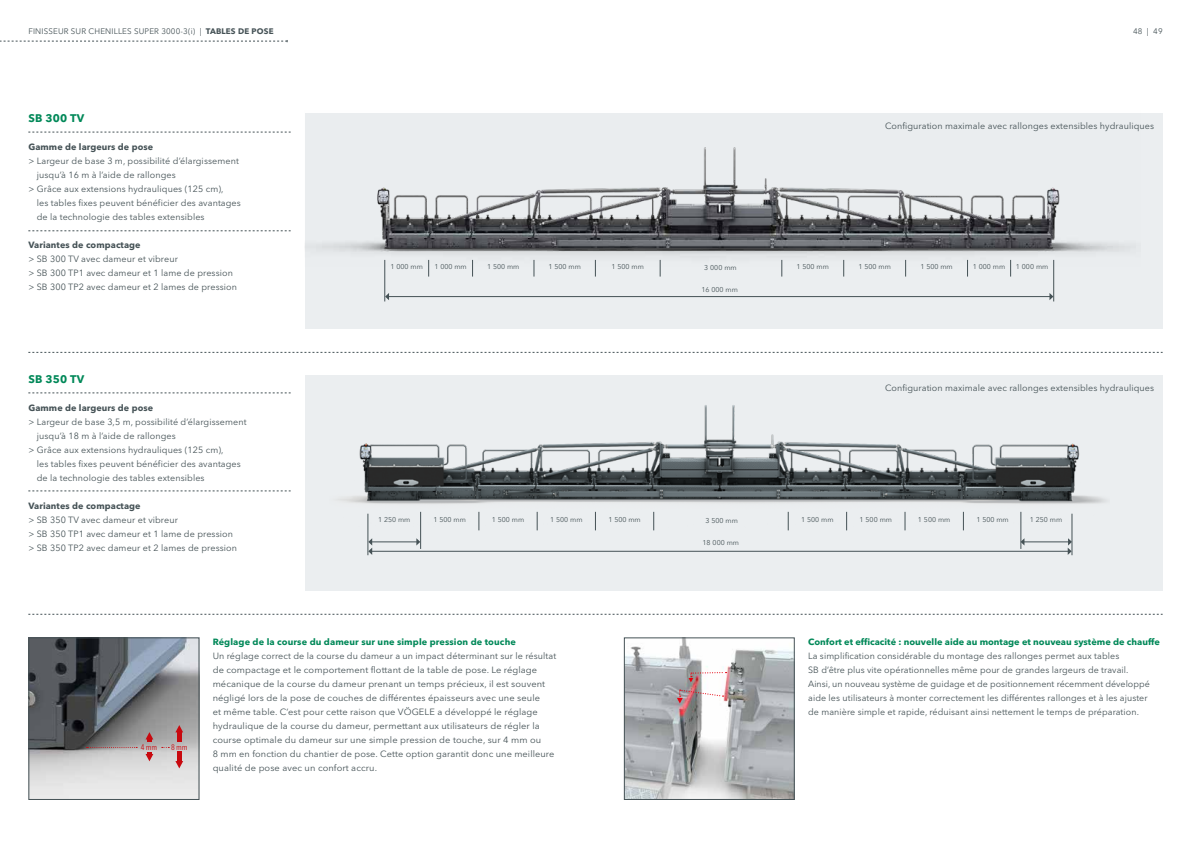
<style>
.page{position:relative;width:1191px;height:842px;background:#fff}
.page>*{position:absolute;margin:0;border:0;box-sizing:border-box;transform-origin:0 0}
.t1{font:700 11px "Avenir Next LT Pro";letter-spacing:.02em;color:#008858}
.t2{font:9px/14px "Avenir Next LT Pro";letter-spacing:.01em;color:#455256}
.t3{font:700 9px "Avenir Next LT Pro";color:#008858}
.t4{font:700 9px "Avenir Next LT Pro";letter-spacing:.01em;color:#455256}
.t5{font:8px "Avenir Next LT Pro";letter-spacing:.02em;color:#455256}
.t6{font:condensed 8px "Avenir Next LT Pro";color:#c8090f}
.t7{font:7px "Avenir Next LT Pro";color:#455256}
.s1{font-weight:700}
</style>
<div class="page">
<div style="left:305px;top:113px;width:857px;height:216px;background:#ebeef0"></div>
<svg style="left:28px;top:352px;width:1134px;height:1px"></svg>
<svg style="left:28px;top:614px;width:1134px;height:1px"></svg>
<div style="left:305px;top:375px;width:857px;height:216px;background:#ebeef0"></div>
<svg style="left:28px;top:132px;width:263px;height:1px"></svg>
<svg style="left:28px;top:231px;width:263px;height:1px"></svg>
<svg style="left:28px;top:393px;width:263px;height:1px"></svg>
<svg style="left:28px;top:491px;width:263px;height:1px"></svg>
<img style="left:30px;top:639px;width:167px;height:159px">
<div style="left:28px;top:637px;width:171px;height:163px;border:1px solid #455256"></div>
<svg style="left:87px;top:747px;width:50px;height:1px"></svg>
<svg style="left:145px;top:752px;width:8px;height:9px"></svg>
<hr style="left:177px;top:752px;width:4px;height:10px;background:#c8090f">
<svg style="left:175px;top:761px;width:8px;height:7px"></svg>
<svg style="left:145px;top:732px;width:8px;height:10px"></svg>
<hr style="left:177px;top:732px;width:4px;height:10px;background:#c8090f">
<svg style="left:175px;top:725px;width:8px;height:7px"></svg>
<img style="left:626px;top:639px;width:166px;height:159px">
<div style="left:624px;top:637px;width:170px;height:163px;border:1px solid #455256"></div>
<img style="left:334px;top:243px;width:797px;height:24px">
<img style="left:316px;top:147px;width:778px;height:103px">
<hr style="left:384px;top:260px;width:1px;height:41px;background:#455256">
<svg style="left:472px;top:260px;width:1px;height:17px"></svg>
<svg style="left:428px;top:260px;width:1px;height:17px"></svg>
<svg style="left:533px;top:260px;width:1px;height:17px"></svg>
<svg style="left:595px;top:260px;width:1px;height:17px"></svg>
<svg style="left:660px;top:260px;width:1px;height:17px"></svg>
<svg style="left:781px;top:260px;width:1px;height:17px"></svg>
<svg style="left:843px;top:260px;width:1px;height:17px"></svg>
<svg style="left:905px;top:260px;width:1px;height:17px"></svg>
<svg style="left:967px;top:260px;width:1px;height:17px"></svg>
<svg style="left:1010px;top:260px;width:1px;height:17px"></svg>
<hr style="left:1053px;top:260px;width:1px;height:41px;background:#455256">
<hr style="left:388px;top:296px;width:662px;height:1px;background:#455256">
<svg style="left:1049px;top:293px;width:4px;height:7px"></svg>
<svg style="left:385px;top:293px;width:4px;height:7px"></svg>
<img style="left:338px;top:405px;width:768px;height:123px">
<hr style="left:372px;top:542px;width:45px;height:1px;background:#455256">
<svg style="left:416px;top:538px;width:4px;height:7px"></svg>
<hr style="left:1024px;top:542px;width:44px;height:1px;background:#455256">
<svg style="left:1021px;top:538px;width:3px;height:7px"></svg>
<hr style="left:367px;top:514px;width:1px;height:41px;background:#455256">
<svg style="left:478px;top:512px;width:1px;height:18px"></svg>
<hr style="left:420px;top:512px;width:1px;height:37px;background:#455256">
<svg style="left:537px;top:512px;width:1px;height:18px"></svg>
<svg style="left:595px;top:512px;width:1px;height:18px"></svg>
<svg style="left:653px;top:512px;width:1px;height:18px"></svg>
<svg style="left:788px;top:512px;width:1px;height:18px"></svg>
<svg style="left:846px;top:512px;width:1px;height:18px"></svg>
<svg style="left:904px;top:512px;width:1px;height:18px"></svg>
<svg style="left:963px;top:512px;width:1px;height:18px"></svg>
<hr style="left:1020px;top:512px;width:1px;height:37px;background:#455256">
<hr style="left:1071px;top:514px;width:1px;height:41px;background:#455256">
<hr style="left:372px;top:551px;width:696px;height:1px;background:#455256">
<svg style="left:1067px;top:538px;width:5px;height:17px"></svg>
<svg style="left:368px;top:538px;width:4px;height:17px"></svg>
<svg style="left:677px;top:689px;width:46px;height:14px"></svg>
<svg style="left:688px;top:671px;width:38px;height:11px"></svg>
<svg style="left:0;top:40px;width:288px;height:2px"></svg>
<p class="t5" style="left:28px;top:27px;width:247px">FINISSEUR SUR CHENILLES SUPER 3000-3(i) | <span class="s1">TABLES DE POSE</span></p>
<p class="t5" style="left:1133px;top:27px;width:31px">48 | 49</p>
<p class="t1" style="left:28px;top:111px;width:58px">SB 300 TV</p>
<p class="t4" style="left:28px;top:141px;width:126px">Gamme de largeurs de pose</p>
<p class="t2" style="left:28px;top:154px;width:212px">&gt; Largeur de base 3 m, possibilité d’élargissement</p>
<p class="t2" style="left:37px;top:168px;width:140px">jusqu’à 16 m à l’aide de rallonges</p>
<p class="t2" style="left:28px;top:182px;width:197px">&gt; Grâce aux extensions hydrauliques (125 cm),</p>
<p class="t2" style="left:37px;top:196px;width:206px">les tables fixes peuvent bénéficier des avantages</p>
<p class="t2" style="left:37px;top:210px;width:169px">de la technologie des tables extensibles</p>
<p class="t4" style="left:28px;top:239px;width:114px">Variantes de compactage</p>
<p class="t2" style="left:28px;top:252px;width:210px">&gt; SB 300 TV avec dameur et vibreur<br>&gt; SB 300 TP1 avec dameur et 1 lame de pression &gt; SB 300 TP2 avec dameur et 2 lames de pression</p>
<p class="t1" style="left:28px;top:372px;width:58px">SB 350 TV</p>
<p class="t4" style="left:28px;top:402px;width:126px">Gamme de largeurs de pose</p>
<p class="t2" style="left:28px;top:414px;width:220px">&gt; Largeur de base 3,5 m, possibilité d’élargissement</p>
<p class="t2" style="left:37px;top:428px;width:140px">jusqu’à 18 m à l’aide de rallonges</p>
<p class="t2" style="left:28px;top:443px;width:197px">&gt; Grâce aux extensions hydrauliques (125 cm),</p>
<p class="t2" style="left:37px;top:457px;width:206px">les tables fixes peuvent bénéficier des avantages</p>
<p class="t2" style="left:37px;top:471px;width:169px">de la technologie des tables extensibles</p>
<p class="t4" style="left:28px;top:500px;width:114px">Variantes de compactage</p>
<p class="t2" style="left:28px;top:513px;width:210px">&gt; SB 350 TV avec dameur et vibreur<br>&gt; SB 350 TP1 avec dameur et 1 lame de pression &gt; SB 350 TP2 avec dameur et 2 lames de pression</p>
<p class="t2" style="left:885px;top:119px;width:270px">Configuration maximale avec rallonges extensibles hydrauliques</p>
<p class="t7" style="left:390px;top:263px;width:34px">1 000 mm</p>
<p class="t7" style="left:434px;top:263px;width:34px">1 000 mm</p>
<p class="t7" style="left:487px;top:263px;width:34px">1 500 mm</p>
<p class="t7" style="left:548px;top:263px;width:34px">1 500 mm</p>
<p class="t7" style="left:611px;top:263px;width:34px">1 500 mm</p>
<p class="t7" style="left:704px;top:263px;width:34px">3 000 mm</p>
<p class="t7" style="left:796px;top:263px;width:34px">1 500 mm</p>
<p class="t7" style="left:858px;top:263px;width:34px">1 500 mm</p>
<p class="t7" style="left:920px;top:263px;width:34px">1 500 mm</p>
<p class="t7" style="left:972px;top:263px;width:34px">1 000 mm</p>
<p class="t7" style="left:1016px;top:263px;width:34px">1 000 mm</p>
<p class="t7" style="left:701px;top:285px;width:38px">16 000 mm</p>
<p class="t2" style="left:885px;top:380px;width:270px">Configuration maximale avec rallonges extensibles hydrauliques</p>
<p class="t7" style="left:378px;top:515px;width:34px">1 250 mm</p>
<p class="t7" style="left:705px;top:516px;width:34px">3 500 mm</p>
<p class="t7" style="left:801px;top:515px;width:34px">1 500 mm</p>
<p class="t7" style="left:859px;top:515px;width:34px">1 500 mm</p>
<p class="t7" style="left:918px;top:515px;width:34px">1 500 mm</p>
<p class="t7" style="left:976px;top:515px;width:34px">1 500 mm</p>
<p class="t7" style="left:1029px;top:515px;width:34px">1 250 mm</p>
<p class="t7" style="left:433px;top:515px;width:34px">1 500 mm</p>
<p class="t7" style="left:492px;top:515px;width:34px">1 500 mm</p>
<p class="t7" style="left:550px;top:515px;width:34px">1 500 mm</p>
<p class="t7" style="left:608px;top:515px;width:34px">1 500 mm</p>
<p class="t7" style="left:702px;top:539px;width:38px">18 000 mm</p>
<p class="t6" style="left:141px;top:742px;width:18px">4 mm</p>
<p class="t6" style="left:171px;top:742px;width:18px">8 mm</p>
<p class="t3" style="left:213px;top:636px;width:305px">Réglage de la course du dameur sur une simple pression de touche</p>
<p class="t2" style="left:213px;top:649px;width:345px">Un réglage correct de la course du dameur a un impact déterminant sur le résultat de compactage et le comportement flottant de la table de pose. Le réglage mécanique de la course du dameur prenant un temps précieux, il est souvent négligé lors de la pose de couches de différentes épaisseurs avec une seule<br>et même table. C’est pour cette raison que VÖGELE a développé le réglage hydraulique de la course du dameur, permettant aux utilisateurs de régler la course optimale du dameur sur une simple pression de touche, sur 4 mm ou<br>8 mm en fonction du chantier de pose. Cette option garantit donc une meilleure qualité de pose avec un confort accru.</p>
<p class="t3" style="left:808px;top:636px;width:353px">Confort et efficacité : nouvelle aide au montage et nouveau système de chauffe</p>
<p class="t2" style="left:808px;top:649px;width:343px">La simplification considérable du montage des rallonges permet aux tables<br>SB d’être plus vite opérationnelles même pour de grandes largeurs de travail.<br>Ainsi, un nouveau système de guidage et de positionnement récemment développé aide les utilisateurs à monter correctement les différentes rallonges et à les ajuster de manière simple et rapide, réduisant ainsi nettement le temps de préparation.</p>
</div>
